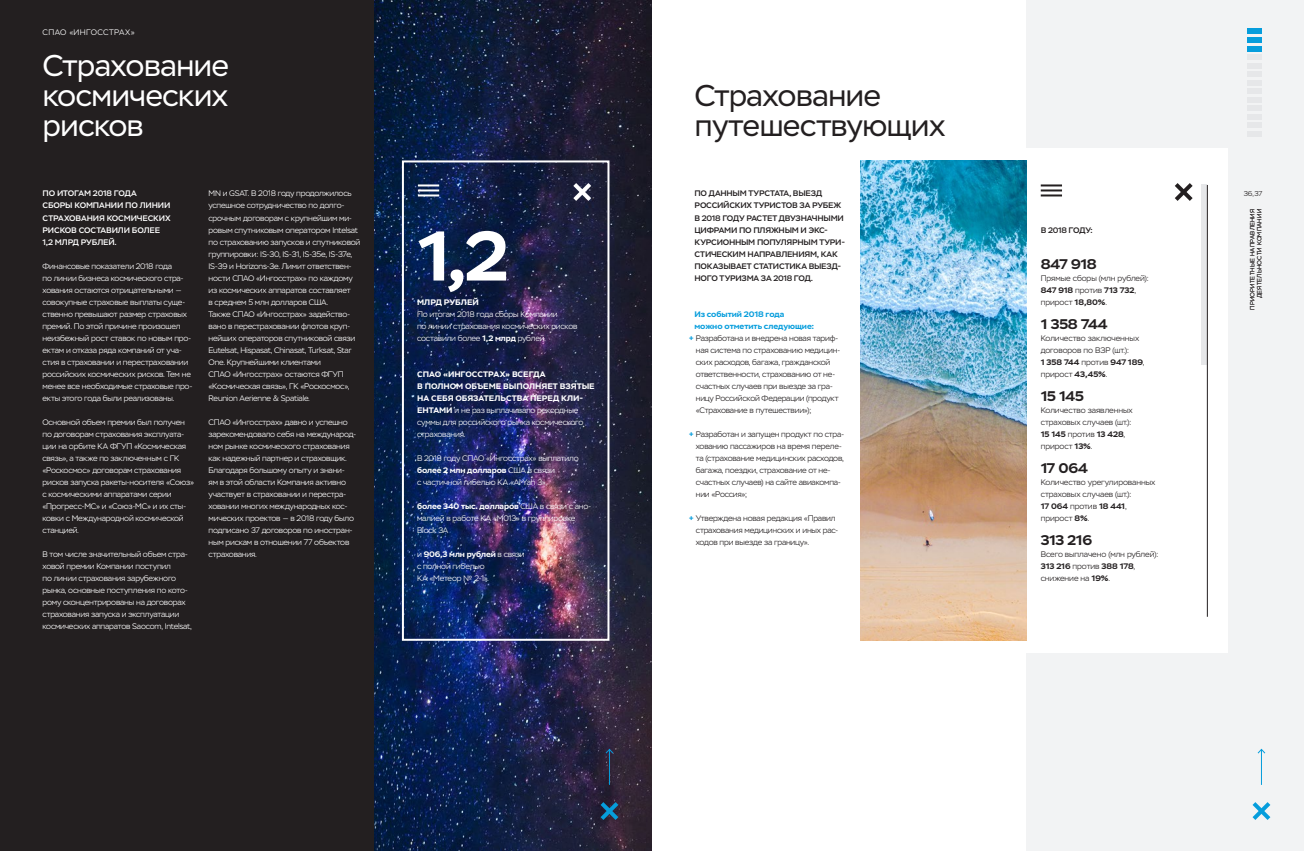
<style>
.page{position:relative;width:1304px;height:851px;background:#fff}
.page>*{position:absolute;margin:0;border:0;box-sizing:border-box;transform-origin:0 0}
.t1{font:700 70px "Ingo Stem";color:#fff}
.t2{font:30px/30px "Ingo Stem";letter-spacing:-.03em;color:#fff;text-align:justify}
.t3{font:30px/30px "Ingo Stem";letter-spacing:-.03em;color:#231f20}
.t4{font:700 14px "Ingo Stem";letter-spacing:-.025em;color:#231f20}
.t5{font:300 8px/12px "Ingo Stem";letter-spacing:-.025em;color:#fff}
.t6{font:300 8px/12px "Ingo Stem";letter-spacing:-.02em;color:#231f20}
.t7{font:500 8px/12px "Ingo Stem";letter-spacing:-.035em;color:#231f20}
.t8{font:700 8px/12px "Ingo Stem";letter-spacing:-.01em;color:#fff}
.t9{font:500 8px/12px "Ingo Stem";letter-spacing:-.025em;color:#fff}
.t10{font:700 8px "Ingo Stem";letter-spacing:-.005em;color:#069ddc}
.t11{font:300 8px "Ingo Stem";letter-spacing:.04em;color:#fff}
.t12{font:300 7px "Ingo Stem";color:#231f20}
.t13{font:300 6px/7px "Ingo Stem";letter-spacing:.025em;color:#231f20;text-align:right}
.s1{font-weight:700}
.s2{font-weight:300}
.s3{font-weight:700;color:#069ddc}
</style>
<div class="page">
<div style="left:1027px;top:0;width:277px;height:850px;background:#f2f3f4"></div>
<div style="left:1012px;top:148px;width:215px;height:504px;background:#fff"></div>
<img style="left:861px;top:160px;width:166px;height:480px">
<div style="left:0;top:0;width:375px;height:850px;background:#231f20"></div>
<div style="left:1247px;top:29px;width:14px;height:5px;background:#069ddc"></div>
<div style="left:1247px;top:63px;width:14px;height:5px;background:#e6e7e9"></div>
<div style="left:1247px;top:46px;width:14px;height:5px;background:#069ddc"></div>
<div style="left:1247px;top:80px;width:14px;height:5px;background:#e6e7e9"></div>
<div style="left:1247px;top:105px;width:14px;height:6px;background:#e6e7e9"></div>
<div style="left:1247px;top:122px;width:14px;height:6px;background:#e6e7e9"></div>
<div style="left:1247px;top:97px;width:14px;height:5px;background:#e6e7e9"></div>
<div style="left:1247px;top:37px;width:14px;height:6px;background:#069ddc"></div>
<div style="left:1247px;top:71px;width:14px;height:6px;background:#e6e7e9"></div>
<div style="left:1247px;top:54px;width:14px;height:6px;background:#e6e7e9"></div>
<div style="left:1247px;top:88px;width:14px;height:6px;background:#e6e7e9"></div>
<div style="left:1247px;top:114px;width:14px;height:5px;background:#e6e7e9"></div>
<div style="left:1247px;top:131px;width:14px;height:5px;background:#e6e7e9"></div>
<img style="left:375px;top:0;width:277px;height:850px">
<hr style="left:609px;top:749px;width:1px;height:35px;background:#069ddc">
<svg style="left:605px;top:748px;width:9px;height:6px"></svg>
<svg style="left:596px;top:797px;width:27px;height:27px"></svg>
<div style="left:402px;top:160px;width:207px;height:480px;border:2px solid #fff"></div>
<hr style="left:1041px;top:184px;width:21px;height:2px;background:#231f20">
<hr style="left:1041px;top:189px;width:21px;height:2px;background:#231f20">
<hr style="left:1041px;top:194px;width:21px;height:2px;background:#231f20">
<hr style="left:418px;top:184px;width:21px;height:2px;background:#fff">
<hr style="left:418px;top:189px;width:21px;height:2px;background:#fff">
<hr style="left:418px;top:194px;width:21px;height:2px;background:#fff">
<svg style="left:1174px;top:183px;width:19px;height:18px"></svg>
<svg style="left:569px;top:179px;width:26px;height:26px"></svg>
<div style="left:1201px;top:184px;width:5px;height:180px;background:#e6e7e9"></div>
<hr style="left:1207px;top:185px;width:1px;height:431px;background:#231f20">
<hr style="left:1261px;top:749px;width:1px;height:35px;background:#069ddc">
<svg style="left:1257px;top:748px;width:9px;height:6px"></svg>
<svg style="left:1252px;top:802px;width:19px;height:18px"></svg>
<p class="t11" style="left:43px;top:27px;width:94px">СПАО «ИНГОССТРАХ»</p>
<h2 class="t2" style="left:43px;top:51px;width:188px">Страхование космических рисков</h2>
<p class="t9" style="left:43px;top:188px;width:130px">ПО ИТОГАМ 2018 ГОДА<br>СБОРЫ КОМПАНИИ ПО ЛИНИИ<br>СТРАХОВАНИЯ КОСМИЧЕСКИХ<br>РИСКОВ СОСТАВИЛИ БОЛЕЕ<br>1,2 МЛРД РУБЛЕЙ.</p>
<p class="t5" style="left:43px;top:260px;width:152px">Финансовые показатели 2018 года<br>по линии бизнеса космического стра&shy;хования остаются отрицательными — совокупные страховые выплаты суще&shy;ственно превышают размер страховых премий. По этой причине произошел неизбежный рост ставок по новым про&shy;ектам и отказа ряда компаний от уча&shy;стия в страховании и перестраховании российских космических рисков. Тем не менее все необходимые страховые про&shy;екты этого года были реализованы.</p>
<p class="t5" style="left:43px;top:416px;width:153px">Основной объем премии был получен по договорам страхования эксплуата&shy;ции на орбите КА ФГУП «Космическая связь», а также по заключенным с ГК «Роскосмос» договорам страхования рисков запуска ракеты-носителя «Союз» с космическими аппаратами серии «Прогресс-МС» и «Союз-МС» и их сты&shy;ковки с Международной космической станцией.</p>
<p class="t5" style="left:43px;top:548px;width:151px">В том числе значительный объем стра&shy;ховой премии Компании поступил<br>по линии страхования зарубежного рынка, основные поступления по кото&shy;рому сконцентрированы на договорах страхования запуска и эксплуатации космических аппаратов Saocom, Intelsat,</p>
<p class="t5" style="left:209px;top:188px;width:153px">MN и GSAT. В 2018 году продолжилось успешное сотрудничество по долго&shy;срочным договорам с крупнейшим ми&shy;ровым спутниковым оператором Intelsat по страхованию запусков и спутниковой группировки: IS-30, IS-31, IS-35е, IS-37е, IS-39 и Horizons-3e. Лимит ответствен&shy;ности СПАО «Ингосстрах» по каждому из космических аппаратов составляет<br>в среднем 5 млн долларов США.<br>Также СПАО «Ингосстрах» задейство&shy;вано в перестраховании флотов круп&shy;нейших операторов спутниковой связи Eutelsat, Hispasat, Chinasat, Turksat, Star One. Крупнейшими клиентами<br>СПАО «Ингосстрах» остаются ФГУП «Космическая связь», ГК «Роскосмос», Reunion Aerienne &amp; Spatiale.</p>
<p class="t5" style="left:209px;top:416px;width:149px">СПАО «Ингосстрах» давно и успешно зарекомендовало себя на международ&shy;ном рынке космического страхования как надежный партнер и страховщик.<br>Благодаря большому опыту и знани&shy;ям в этой области Компания активно участвует в страховании и перестра&shy;ховании многих международных кос&shy;мических проектов — в 2018 году было подписано 37 договоров по иностран&shy;ным рискам в отношении 77 объектов страхования.</p>
<h1 class="t1" style="left:417px;top:211px;width:93px">1,2</h1>
<p class="t8" style="left:417px;top:296px;width:63px">МЛРД РУБЛЕЙ</p>
<p class="t5" style="left:417px;top:308px;width:162px">По итогам 2018 года сборы Компании<br>по линии страхования космических рисков составили более <span class="s1">1,2 млрд</span> рублей.</p>
<p class="t8" style="left:417px;top:368px;width:179px">СПАО «ИНГОССТРАХ» ВСЕГДА<br>В ПОЛНОМ ОБЪЕМЕ ВЫПОЛНЯЕТ ВЗЯТЫЕ<br>НА СЕБЯ ОБЯЗАТЕЛЬСТВА ПЕРЕД КЛИ-<br>ЕНТАМИ <span class="s2">и не раз выплачивало рекордные суммы для российского рынка космического страхования.</span></p>
<p class="t5" style="left:417px;top:452px;width:163px">В 2018 году СПАО «Ингосстрах» выплатило <span class="s1">более 2 млн долларов</span> США в связи<br>с частичной гибелью КА «Al Yah 3»,</p>
<p class="t5" style="left:417px;top:500px;width:176px"><span class="s1">более 340 тыс. долларов</span> США в связи с ано&shy;малией в работе КА «M013» в группировке<br>Block 3A</p>
<p class="t5" style="left:417px;top:548px;width:109px">и <span class="s1">906,3 млн рублей</span> в связи с полной гибелью<br>КА «Метеор № 2-1».</p>
<h2 class="t3" style="left:694px;top:81px;width:253px">Страхование путешествующих</h2>
<p class="t7" style="left:695px;top:188px;width:152px">ПО ДАННЫМ ТУРСТАТА, ВЫЕЗД<br>РОССИЙСКИХ ТУРИСТОВ ЗА РУБЕЖ<br>В 2018 ГОДУ РАСТЕТ ДВУЗНАЧНЫМИ<br>ЦИФРАМИ ПО ПЛЯЖНЫМ И ЭКС-<br>КУРСИОННЫМ ПОПУЛЯРНЫМ ТУРИ-<br>СТИЧЕСКИМ НАПРАВЛЕНИЯМ, КАК<br>ПОКАЗЫВАЕТ СТАТИСТИКА ВЫЕЗД-<br>НОГО ТУРИЗМА ЗА 2018 ГОД.</p>
<p class="t10" style="left:694px;top:308px;width:91px">Из событий 2018 года</p>
<p class="t10" style="left:694px;top:320px;width:121px">можно отметить следующие:</p>
<p class="t6" style="left:689px;top:332px;width:151px"><span class="s3">+</span> Разработана и внедрена новая тариф-</p>
<p class="t6" style="left:696px;top:344px;width:146px">ная система по страхованию медицин-</p>
<p class="t6" style="left:696px;top:356px;width:136px">ских расходов, багажа, гражданской</p>
<p class="t6" style="left:696px;top:368px;width:141px">ответственности, страхованию от не-</p>
<p class="t6" style="left:696px;top:380px;width:139px">счастных случаев при выезде за гра-</p>
<p class="t6" style="left:696px;top:392px;width:144px">ницу Российской Федерации (продукт</p>
<p class="t6" style="left:696px;top:404px;width:117px">«Страхование в путешествии»);</p>
<p class="t6" style="left:696px;top:428px;width:150px;text-indent:-7px"><span class="s3">+</span> Разработан и запущен продукт по стра&shy;хованию пассажиров на время переле&shy;та (страхование медицинских расходов, багажа, поездки, страхование от не&shy;счастных случаев) на сайте авиакомпа&shy;нии «Россия»;</p>
<p class="t6" style="left:696px;top:512px;width:144px;text-indent:-7px"><span class="s3">+</span> Утверждена новая редакция «Правил страхования медицинских и иных рас&shy;ходов при выезде за границу».</p>
<p class="t7" style="left:1041px;top:224px;width:54px">В 2018 ГОДУ:</p>
<h3 class="t4" style="left:1041px;top:254px;width:57px">847 918</h3>
<p class="t6" style="left:1041px;top:272px;width:110px">Прямые сборы (млн рублей):<br><span class="s1">847 918</span> против <span class="s1">713 732</span>, прирост <span class="s1">18,80%</span>.</p>
<h3 class="t4" style="left:1041px;top:314px;width:68px">1 358 744</h3>
<p class="t6" style="left:1041px;top:332px;width:105px">Количество заключенных договоров по ВЗР (шт.):<br><span class="s1">1 358 744</span> против <span class="s1">947 189</span>, прирост <span class="s1">43,45%</span>.</p>
<h3 class="t4" style="left:1041px;top:386px;width:45px">15 145</h3>
<p class="t6" style="left:1041px;top:404px;width:93px">Количество заявленных страховых случаев (шт.):<br><span class="s1">15 145</span> против <span class="s1">13 428</span>, прирост <span class="s1">13%</span>.</p>
<h3 class="t4" style="left:1041px;top:458px;width:49px">17 064</h3>
<p class="t6" style="left:1041px;top:476px;width:116px">Количество урегулированных страховых случаев (шт.):<br><span class="s1">17 064</span> против <span class="s1">18 441</span>, прирост <span class="s1">8%</span>.</p>
<h3 class="t4" style="left:1041px;top:530px;width:53px">313 216</h3>
<p class="t6" style="left:1041px;top:548px;width:119px">Всего выплачено (млн рублей):<br><span class="s1">313 216</span> против <span class="s1">388 178</span>, снижение на <span class="s1">19%</span>.</p>
<p class="t12" style="left:1244px;top:190px;width:20px">36,37</p>
<p class="t13" style="left:1249px;top:310px;width:102px;rotate:-90deg">ПРИОРИТЕТНЫЕ НАПРАВЛЕНИЯ<br>ДЕЯТЕЛЬНОСТИ КОМПАНИИ</p>
</div>
